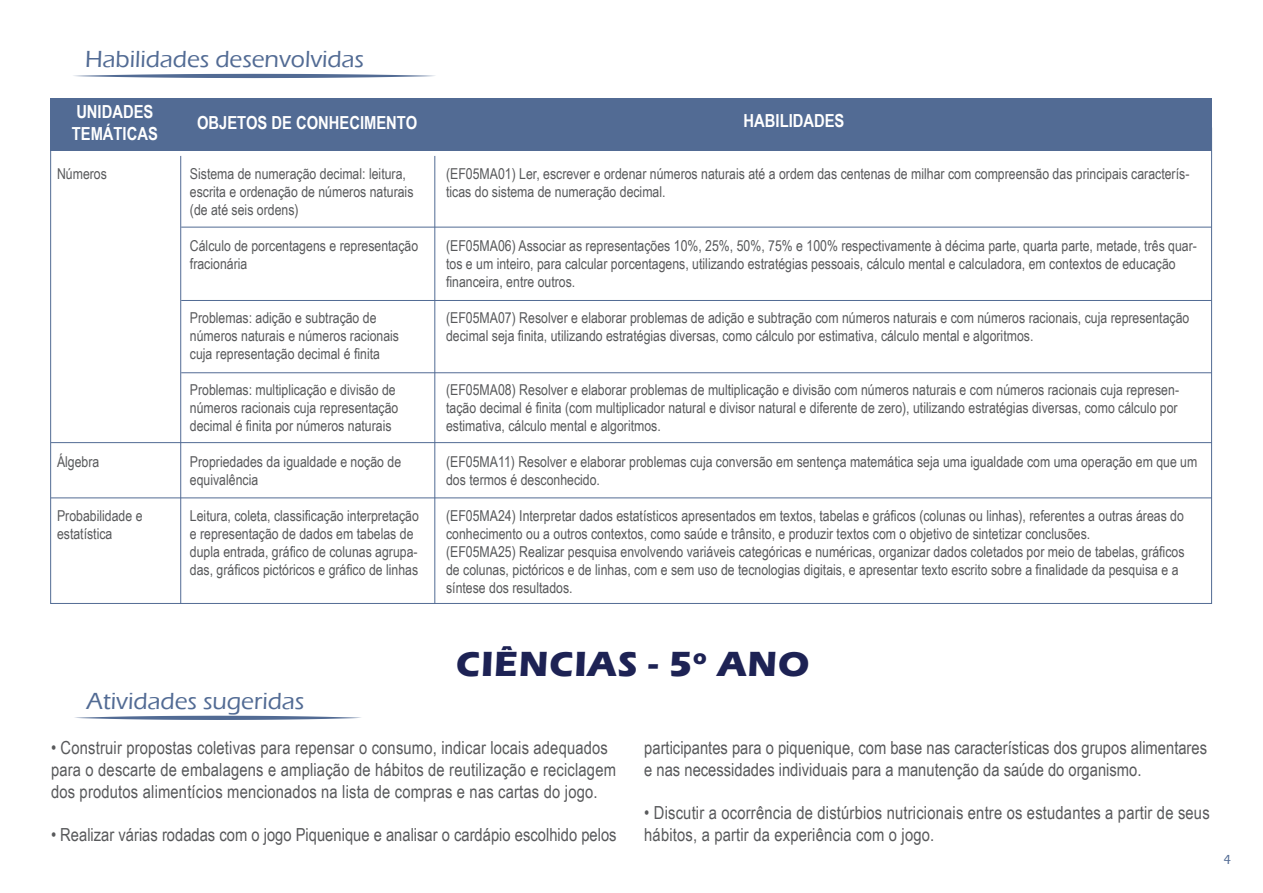
<style>
.page{position:relative;width:1263px;height:893px;background:#fff}
.page>*{position:absolute;margin:0;border:0;box-sizing:border-box;transform-origin:0 0}
.t1{font:700 36px "Eras ITC";letter-spacing:.025em;color:#1d2254}
.t2{font:500 24px "Eras ITC";color:#526b94}
.t3{font:18px/21.6px "Arial Narrow";letter-spacing:.01em;color:#58595b}
.t4{font:700 18px/21.6px "Arial Narrow";color:#fff}
.t5{font:15px/18px "Arial Narrow";color:#58595b}
.t6{font:500 13.5px "Eras ITC";color:#526b94}
</style>
<div class="page">
<div style="left:50px;top:98px;width:1162px;height:53px;background:#526b94"></div>
<hr style="left:181px;top:300px;width:1030px;height:1px;background:#526b94">
<hr style="left:434px;top:156px;width:1px;height:448px;background:#526b94">
<hr style="left:180px;top:156px;width:1px;height:448px;background:#526b94">
<svg style="left:73px;top:74px;width:362px;height:4px"></svg>
<hr style="left:181px;top:227px;width:1030px;height:1px;background:#526b94">
<hr style="left:181px;top:372px;width:1030px;height:1px;background:#526b94">
<hr style="left:51px;top:442px;width:1161px;height:1px;background:#526b94">
<hr style="left:51px;top:497px;width:1161px;height:1px;background:#526b94">
<svg style="left:75px;top:716px;width:286px;height:4px"></svg>
<h2 class="t2" style="left:85px;top:46px;width:281px">Habilidades desenvolvidas</h2>
<p class="t4" style="left:72px;top:100px;width:88px">UNIDADES<br>TEMÁTICAS</p>
<p class="t4" style="left:197px;top:111px;width:222px">OBJETOS DE CONHECIMENTO</p>
<p class="t4" style="left:744px;top:109px;width:102px">HABILIDADES</p>
<p class="t5" style="left:57px;top:164px;width:51px">Números</p>
<p class="t5" style="left:57px;top:452px;width:44px">Álgebra</p>
<p class="t5" style="left:57px;top:506px;width:87px">Probabilidade e estatística</p>
<p class="t5" style="left:190px;top:164px;width:225px">Sistema de numeração decimal: leitura, escrita e ordenação de números naturais (de até seis ordens)</p>
<p class="t5" style="left:190px;top:236px;width:230px">Cálculo de porcentagens e representação fracionária</p>
<p class="t5" style="left:190px;top:308px;width:211px">Problemas: adição e subtração de números naturais e números racionais cuja representação decimal é finita</p>
<p class="t5" style="left:190px;top:380px;width:210px">Problemas: multiplicação e divisão de números racionais cuja representação decimal é finita por números naturais</p>
<p class="t5" style="left:190px;top:452px;width:213px">Propriedades da igualdade e noção de equivalência</p>
<p class="t5" style="left:190px;top:506px;width:231px">Leitura, coleta, classificação interpretação e representação de dados em tabelas de dupla entrada, gráfico de colunas agrupa&shy;das, gráficos pictóricos e gráfico de linhas</p>
<p class="t5" style="left:446px;top:164px;width:745px">(EF05MA01) Ler, escrever e ordenar números naturais até a ordem das centenas de milhar com compreensão das principais caracterís&shy;ticas do sistema de numeração decimal.</p>
<p class="t5" style="left:446px;top:236px;width:752px">(EF05MA06) Associar as representações 10%, 25%, 50%, 75% e 100% respectivamente à décima parte, quarta parte, metade, três quar&shy;tos e um inteiro, para calcular porcentagens, utilizando estratégias pessoais, cálculo mental e calculadora, em contextos de educação financeira, entre outros.</p>
<p class="t5" style="left:446px;top:308px;width:745px">(EF05MA07) Resolver e elaborar problemas de adição e subtração com números naturais e com números racionais, cuja representação decimal seja finita, utilizando estratégias diversas, como cálculo por estimativa, cálculo mental e algoritmos.</p>
<p class="t5" style="left:446px;top:380px;width:734px;text-align:justify">(EF05MA08) Resolver e elaborar problemas de multiplicação e divisão com números naturais e com números racionais cuja represen&shy;tação decimal é finita (com multiplicador natural e divisor natural e diferente de zero), utilizando estratégias diversas, como cálculo por estimativa, cálculo mental e algoritmos.</p>
<p class="t5" style="left:446px;top:452px;width:753px">(EF05MA11) Resolver e elaborar problemas cuja conversão em sentença matemática seja uma igualdade com uma operação em que um dos termos é desconhecido.</p>
<p class="t5" style="left:446px;top:506px;width:740px">(EF05MA24) Interpretar dados estatísticos apresentados em textos, tabelas e gráficos (colunas ou linhas), referentes a outras áreas do conhecimento ou a outros contextos, como saúde e trânsito, e produzir textos com o objetivo de sintetizar conclusões.<br>(EF05MA25) Realizar pesquisa envolvendo variáveis categóricas e numéricas, organizar dados coletados por meio de tabelas, gráficos de colunas, pictóricos e de linhas, com e sem uso de tecnologias digitais, e apresentar texto escrito sobre a finalidade da pesquisa e a síntese dos resultados.</p>
<h2 class="t2" style="left:86px;top:688px;width:219px">Atividades sugeridas</h2>
<h1 class="t1" style="left:456px;top:643px;width:355px">CIÊNCIAS - 5<sup>o</sup> ANO</h1>
<p class="t3" style="left:51px;top:737px;width:566px">• Construir propostas coletivas para repensar o consumo, indicar locais adequados para o descarte de embalagens e ampliação de hábitos de reutilização e reciclagem dos produtos alimentícios mencionados na lista de compras e nas cartas do jogo.</p>
<p class="t3" style="left:51px;top:823px;width:567px">• Realizar várias rodadas com o jogo Piquenique e analisar o cardápio escolhido pelos</p>
<p class="t3" style="left:644px;top:737px;width:564px">participantes para o piquenique, com base nas características dos grupos alimentares e nas necessidades individuais para a manutenção da saúde do organismo.</p>
<p class="t3" style="left:644px;top:801px;width:567px">• Discutir a ocorrência de distúrbios nutricionais entre os estudantes a partir de seus hábitos, a partir da experiência com o jogo.</p>
<p class="t6" style="left:1223px;top:852px;width:9px">4</p>
</div>
